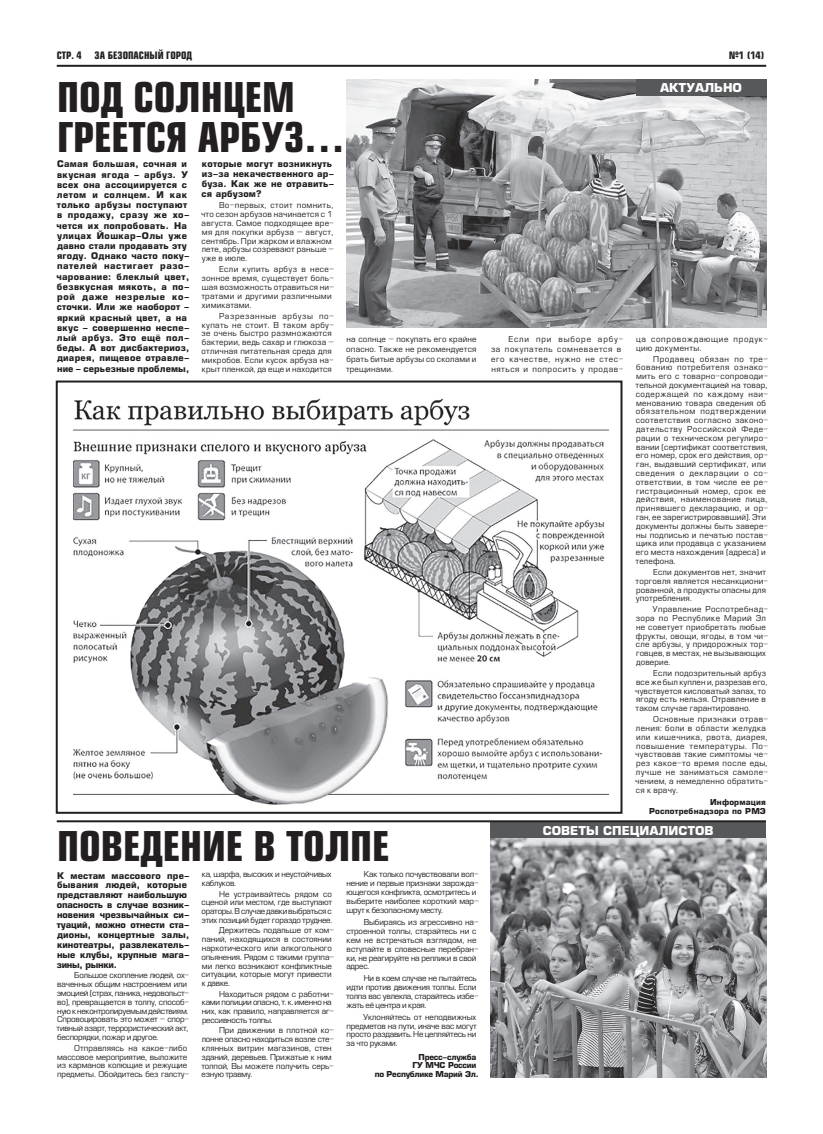
<style>
.page{position:relative;width:823px;height:1134px;background:#fff}
.page>*{position:absolute;margin:0;border:0;box-sizing:border-box;transform-origin:0 0}
.t1{font:700 40px/40px "Europe Cond";color:#231f20}
.t2{font:700 12px "Europe";color:#fff}
.t3{font:700 10px "Europe Cond";color:#231f20}
.t4{font:700 9px/10.2px "Europe";letter-spacing:.025em;color:#231f20}
.t5{font:700 9px/9.9px "Europe";color:#231f20}
.t6{font:8px/8.8px "Europe";letter-spacing:.02em;color:#231f20}
.t7{font:8px/8.8px "Europe";letter-spacing:.04em;color:#231f20}
.t8{font:8px/8.8px "Europe";letter-spacing:-.01em;color:#231f20}
.t9{font:8px/8.8px "Europe";letter-spacing:-.03em;color:#231f20}
.t10{font:8px/8.8px "Europe";letter-spacing:-.015em;color:#231f20}
.t11{font:8px/8.8px "Europe";letter-spacing:.045em;color:#231f20}
.t12{font:8px/8.9px "Europe";letter-spacing:-.025em;color:#231f20}
.t13{font:8px/10px "Europe";letter-spacing:.075em;color:#231f20}
.t14{font:700 8px/8.9px "Europe";letter-spacing:-.03em;color:#231f20;text-align:right}
.t15{font:8px/8.8px "Europe";letter-spacing:.085em;color:#231f20}
.t16{font:700 8px/8.8px "Europe";letter-spacing:.02em;color:#231f20;text-align:right}
</style>
<div class="page">
<hr style="left:57px;top:65px;width:708px;height:2px;background:#231f20">
<img style="left:346px;top:79px;width:419px;height:248px">
<div style="left:635px;top:79px;width:130px;height:17px;background:#57585a"></div>
<div style="left:490px;top:822px;width:275px;height:17px;background:#57585a"></div>
<hr style="left:57px;top:820px;width:708px;height:2px;background:#231f20">
<img style="left:74px;top:398px;width:534px;height:407px">
<div style="left:56px;top:380px;width:566px;height:434px;border:2px solid #231f20"></div>
<img style="left:490px;top:839px;width:275px;height:238px">
<p class="t3" style="left:57px;top:49px;width:26px">СТР. 4</p>
<p class="t3" style="left:94px;top:49px;width:99px">ЗА БЕЗОПАСНЫЙ ГОРОД</p>
<p class="t3" style="left:728px;top:49px;width:37px">№1 (14)</p>
<h1 class="t1" style="left:57px;top:76px;width:288px">ПОД СОЛНЦЕМ<br>ГРЕЕТСЯ АРБУЗ…</h1>
<h2 class="t2" style="left:659px;top:81px;width:83px">АКТУАЛЬНО</h2>
<p class="t4" style="left:56px;top:159px;width:134px">Самая большая, сочная и вкусная ягода – арбуз. У всех она ассоциируется с летом и солнцем. И как только арбузы поступают в продажу, сразу же хо&shy;чется их попробовать. На улицах Йошкар-Олы уже давно стали продавать эту ягоду. Однако часто поку&shy;пателей настигает разо&shy;чарование: блеклый цвет, безвкусная мякоть, а по&shy;рой даже незрелые ко&shy;сточки. Или же наоборот – яркий красный цвет, а на вкус – совершенно неспе&shy;лый арбуз. Это ещё пол&shy;беды. А вот дисбактериоз, диарея, пищевое отравле&shy;ние – серьезные проблемы,</p>
<p class="t4" style="left:201px;top:159px;width:134px;line-height:9.9px">которые могут возникнуть из-за некачественного ар&shy;буза. Как же не отравить&shy;ся арбузом?</p>
<p class="t6" style="left:201px;top:201px;width:134px;text-indent:18px">Во-первых, стоит помнить, что сезон арбузов начинается с 1 августа. Самое подходящее вре&shy;мя для покупки арбуза – август, сентябрь. При жарком и влажном лете, арбузы созревают раньше – уже в июле.</p>
<p class="t6" style="left:201px;top:265px;width:134px;text-indent:18px">Если купить арбуз в несе&shy;зонное время, существует боль&shy;шая возможность отравиться ни&shy;тратами и другими различными химикатами.</p>
<p class="t6" style="left:201px;top:312px;width:134px;text-indent:17px">Разрезанные арбузы по&shy;купать не стоит. В таком арбу&shy;зе очень быстро размножаются бактерии, ведь сахар и глюкоза – отличная питательная среда для микробов. Если кусок арбуза на&shy;крыт пленкой, да еще и находится</p>
<p class="t6" style="left:346px;top:334px;width:132px;line-height:10px;text-align:justify">на солнце – покупать его крайне опасно. Также не рекомендуется брать битые арбузы со сколами и трещинами.</p>
<p class="t13" style="left:490px;top:334px;width:134px;text-indent:17px">Если при выборе арбу&shy;за покупатель сомневается в его качестве, нужно не стес&shy;няться и попросить у продав-</p>
<p class="t15" style="left:635px;top:334px;width:133px">ца сопровождающие продук&shy;цию документы.</p>
<p class="t7" style="left:635px;top:354px;width:134px;text-indent:18px">Продавец обязан по тре&shy;бованию потребителя ознако&shy;мить его с товарно-сопроводи&shy;тельной документацией на товар, содержащей по каждому наи&shy;менованию товара сведения об обязательном подтверждении соответствия согласно законо&shy;дательству Российской Феде&shy;рации о техническом регулиро&shy;вании (сертификат соответствия, его номер, срок его действия, ор&shy;ган, выдавший сертификат, или сведения о декларации о со&shy;ответствии, в том числе ее ре&shy;гистрационный номер, срок ее действия, наименование лица, принявшего декларацию, и ор&shy;ган, ее зарегистрировавший). Эти документы должны быть завере&shy;ны подписью и печатью постав&shy;щика или продавца с указанием его места нахождения (адреса) и телефона.</p>
<p class="t6" style="left:635px;top:568px;width:134px;text-indent:18px">Если документов нет, значит торговля является несанкциони&shy;рованной, а продукты опасны для употребления.</p>
<p class="t6" style="left:635px;top:605px;width:134px;text-indent:17px">Управление Роспотребнад&shy;зора по Республике Марий Эл не советует приобретать любые фрукты, овощи, ягоды, в том чи&shy;сле арбузы, у придорожных тор&shy;говцев, в местах, не вызывающих доверие.</p>
<p class="t6" style="left:634px;top:669px;width:133px;text-indent:18px">Если подозрительный арбуз все же был куплен и, разрезав его, чувствуется кисловатый запах, то ягоду есть нельзя. Отравление в таком случае гарантировано.</p>
<p class="t11" style="left:634px;top:715px;width:134px;text-indent:18px">Основные признаки отрав&shy;ления: боли в области желудка или кишечника, рвота, диарея, повышение температуры. По&shy;чувствовав такие симптомы че&shy;рез какое-то время после еды, лучше не заниматься самоле&shy;чением, а немедленно обратить&shy;ся к врачу.</p>
<p class="t16" style="left:648px;top:798px;width:118px">Информация<br>Роспотребнадзора по РМЭ</p>
<h1 class="t1" style="left:57px;top:825px;width:334px">ПОВЕДЕНИЕ В ТОЛПЕ</h1>
<p class="t5" style="left:57px;top:870px;width:134px">К местам массового пре&shy;бывания людей, которые представляют наибольшую опасность в случае возник&shy;новения чрезвычайных си&shy;туаций, можно отнести ста&shy;дионы, концертные залы, кинотеатры, развлекатель&shy;ные клубы, крупные мага&shy;зины, рынки.</p>
<p class="t9" style="left:57px;top:971px;width:134px;text-indent:18px">Большое скопление людей, ох&shy;ваченных общим настроением или эмоцией (страх, паника, недовольст&shy;во), превращается в толпу, способ&shy;ную к неконтролируемым действиям.<br>Спровоцировать это может – спор&shy;тивный азарт, террористический акт, беспорядки, пожар и другое.</p>
<p class="t8" style="left:57px;top:1044px;width:133px;text-indent:17px">Отправляясь на какое-либо массовое мероприятие, выложите из карманов колющие и режущие предметы. Обойдитесь без галсту-</p>
<p class="t9" style="left:202px;top:870px;width:131px">ка, шарфа, высоких и неустойчивых каблуков.</p>
<p class="t6" style="left:201px;top:889px;width:132px;text-align:justify;text-indent:17px">Не устраивайтесь рядом со сценой или местом, где выступают ораторы. В случае давки выбраться с этих позиций будет гораздо труднее.</p>
<p class="t8" style="left:201px;top:926px;width:134px;text-indent:17px">Держитесь подальше от ком&shy;паний, находящихся в состоянии наркотического или алкогольного опьянения. Рядом с такими группа&shy;ми легко возникают конфликтные ситуации, которые могут привести к давке.</p>
<p class="t10" style="left:202px;top:989px;width:134px;text-indent:17px">Находиться рядом с работни&shy;ками полиции опасно, т. к. именно на них, как правило, направляется аг&shy;рессивность толпы.</p>
<p class="t10" style="left:201px;top:1026px;width:134px;text-indent:18px">При движении в плотной ко&shy;лонне опасно находиться возле сте&shy;клянных витрин магазинов, стен зданий, деревьев. Прижатые к ним толпой, Вы можете получить серь&shy;езную травму.</p>
<p class="t12" style="left:346px;top:870px;width:133px;text-indent:17px">Как только почувствовали вол&shy;нение и первые признаки зарожда&shy;ющегося конфликта, осмотритесь и выберите наиболее короткий мар&shy;шрут к безопасному месту.</p>
<p class="t8" style="left:346px;top:917px;width:134px;text-indent:17px">Выбираясь из агрессивно на&shy;строенной толпы, старайтесь ни с кем не встречаться взглядом, не вступайте в словесные перебран&shy;ки, не реагируйте на реплики в свой адрес.</p>
<p class="t9" style="left:346px;top:974px;width:134px;text-indent:18px">Ни в коем случае не пытайтесь идти против движения толпы. Если толпа вас увлекла, старайтесь избе&shy;жать её центра и края.</p>
<p class="t6" style="left:346px;top:1012px;width:132px;text-align:justify;text-indent:17px">Уклоняйтесь от неподвижных предметов на пути, иначе вас могут просто раздавить. Не цепляйтесь ни за что руками.</p>
<p class="t14" style="left:374px;top:1052px;width:105px">Пресс-служба<br>ГУ МЧС России<br>по Республике Марий Эл.</p>
<h2 class="t2" style="left:542px;top:824px;width:172px">СОВЕТЫ СПЕЦИАЛИСТОВ</h2>
</div>
